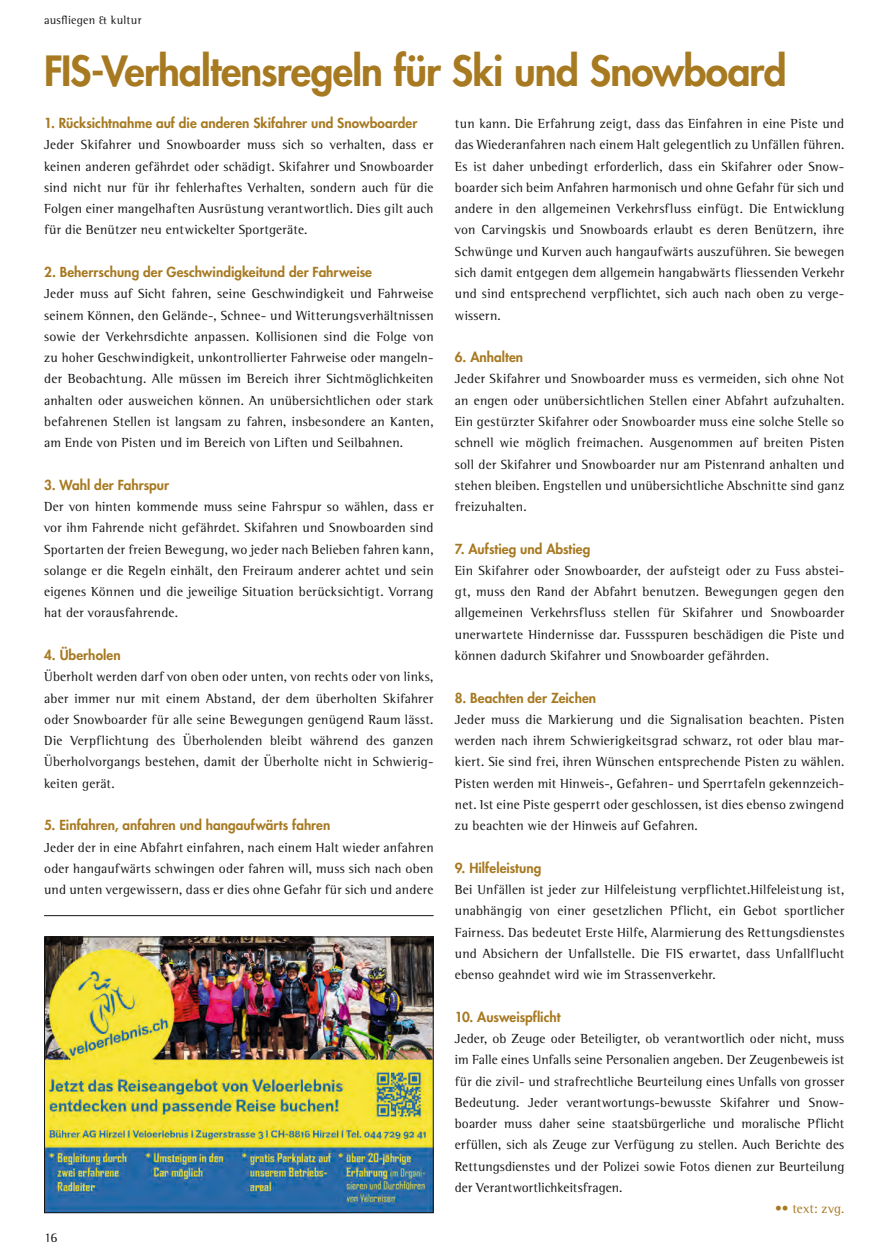
<style>
.page{position:relative;width:888px;height:1255px;background:#fff}
.page>*{position:absolute;margin:0;border:0;box-sizing:border-box;transform-origin:0 0}
.t1{font:800 40.5px "Futura";letter-spacing:-.02em;color:#a77921}
.t2{font:13.5px/21.3px "Rotis Semi Serif";letter-spacing:.015em;color:#131413;text-align:justify}
.t3{font:800 13.5px "Futura";letter-spacing:.005em;color:#a77921}
.t4{font:13.5px "Rotis Semi Serif";letter-spacing:.02em;color:#a77921}
.t5{font:12px "Rotis Semi Serif";letter-spacing:.02em;color:#131413}
</style>
<div class="page">
<img style="left:46px;top:938px;width:385px;height:272px">
<div style="left:44px;top:936px;width:389px;height:276px;border:1px solid #131413"></div>
<hr style="left:44px;top:915px;width:389px;height:1px;background:#131413">
<p class="t5" style="left:44px;top:13px;width:99px">ausfliegen &amp; kultur</p>
<h1 class="t1" style="left:44px;top:45px;width:743px">FIS-Verhaltensregeln für Ski und Snowboard</h1>
<p class="t2" style="left:454px;top:113px;width:391px">tun kann. Die Erfahrung zeigt, dass das Einfahren in eine Piste und das Wiederanfahren nach einem Halt gelegentlich zu Unfällen führen.<br>Es ist daher unbedingt erforderlich, dass ein Skifahrer oder Snow&shy;boarder sich beim Anfahren harmonisch und ohne Gefahr für sich und andere in den allgemeinen Verkehrsfluss einfügt. Die Entwicklung von Carvingskis und Snowboards erlaubt es deren Benützern, ihre Schwünge und Kurven auch hangaufwärts auszuführen. Sie bewegen sich damit entgegen dem allgemein hangabwärts fliessenden Verkehr und sind entsprechend verpflichtet, sich auch nach oben zu verge&shy;wissern.</p>
<p class="t3" style="left:454px;top:348px;width:70px">6. Anhalten</p>
<p class="t2" style="left:454px;top:368px;width:391px">Jeder Skifahrer und Snowboarder muss es vermeiden, sich ohne Not an engen oder unübersichtlichen Stellen einer Abfahrt aufzuhalten.<br>Ein gestürzter Skifahrer oder Snowboarder muss eine solche Stelle so schnell wie möglich freimachen. Ausgenommen auf breiten Pisten soll der Skifahrer und Snowboarder nur am Pistenrand anhalten und stehen bleiben. Engstellen und unübersichtliche Abschnitte sind ganz freizuhalten.</p>
<p class="t3" style="left:454px;top:540px;width:137px">7. Aufstieg und Abstieg</p>
<p class="t2" style="left:454px;top:559px;width:391px">Ein Skifahrer oder Snowboarder, der aufsteigt oder zu Fuss abstei&shy;gt, muss den Rand der Abfahrt benutzen. Bewegungen gegen den allgemeinen Verkehrsfluss stellen für Skifahrer und Snowboarder unerwartete Hindernisse dar. Fussspuren beschädigen die Piste und können dadurch Skifahrer und Snowboarder gefährden.</p>
<p class="t3" style="left:454px;top:689px;width:143px">8. Beachten der Zeichen</p>
<p class="t2" style="left:454px;top:708px;width:391px">Jeder muss die Markierung und die Signalisation beachten. Pisten werden nach ihrem Schwierigkeitsgrad schwarz, rot oder blau mar&shy;kiert. Sie sind frei, ihren Wünschen entsprechende Pisten zu wählen.<br>Pisten werden mit Hinweis-, Gefahren- und Sperrtafeln gekennzeich&shy;net. Ist eine Piste gesperrt oder geschlossen, ist dies ebenso zwingend zu beachten wie der Hinweis auf Gefahren.</p>
<p class="t3" style="left:454px;top:859px;width:88px">9. Hilfeleistung</p>
<p class="t2" style="left:454px;top:878px;width:391px">Bei Unfällen ist jeder zur Hilfeleistung verpflichtet.Hilfeleistung ist, unabhängig von einer gesetzlichen Pflicht, ein Gebot sportlicher Fairness. Das bedeutet Erste Hilfe, Alarmierung des Rettungsdienstes und Absichern der Unfallstelle. Die FIS erwartet, dass Unfallflucht ebenso geahndet wird wie im Strassenverkehr.</p>
<p class="t3" style="left:454px;top:1008px;width:107px">10. Ausweispflicht</p>
<p class="t2" style="left:454px;top:1027px;width:391px">Jeder, ob Zeuge oder Beteiligter, ob verantwortlich oder nicht, muss im Falle eines Unfalls seine Personalien angeben. Der Zeugenbeweis ist für die zivil- und strafrechtliche Beurteilung eines Unfalls von grosser Bedeutung. Jeder verantwortungs-bewusste Skifahrer und Snow&shy;boarder muss daher seine staatsbürgerliche und moralische Pflicht erfüllen, sich als Zeuge zur Verfügung zu stellen. Auch Berichte des Rettungsdienstes und der Polizei sowie Fotos dienen zur Beurteilung der Verantwortlichkeitsfragen.</p>
<p class="t4" style="left:774px;top:1200px;width:71px">•• text: zvg.</p>
<p class="t3" style="left:44px;top:114px;width:374px">1. Rücksichtnahme auf die anderen Skifahrer und Snowboarder</p>
<p class="t2" style="left:44px;top:134px;width:391px">Jeder Skifahrer und Snowboarder muss sich so verhalten, dass er keinen anderen gefährdet oder schädigt. Skifahrer und Snowboarder sind nicht nur für ihr fehlerhaftes Verhalten, sondern auch für die Folgen einer mangelhaften Ausrüstung verantwortlich. Dies gilt auch für die Benützer neu entwickelter Sportgeräte.</p>
<p class="t3" style="left:44px;top:263px;width:329px">2. Beherrschung der Geschwindigkeitund der Fahrweise</p>
<p class="t2" style="left:44px;top:283px;width:391px">Jeder muss auf Sicht fahren, seine Geschwindigkeit und Fahrweise seinem Können, den Gelände-, Schnee- und Witterungsverhältnissen sowie der Verkehrsdichte anpassen. Kollisionen sind die Folge von zu hoher Geschwindigkeit, unkontrollierter Fahrweise oder mangeln&shy;der Beobachtung. Alle müssen im Bereich ihrer Sichtmöglichkeiten anhalten oder ausweichen können. An unübersichtlichen oder stark befahrenen Stellen ist langsam zu fahren, insbesondere an Kanten, am Ende von Pisten und im Bereich von Liften und Seilbahnen.</p>
<p class="t3" style="left:44px;top:476px;width:126px">3. Wahl der Fahrspur</p>
<p class="t2" style="left:44px;top:496px;width:391px">Der von hinten kommende muss seine Fahrspur so wählen, dass er vor ihm Fahrende nicht gefährdet. Skifahren und Snowboarden sind Sportarten der freien Bewegung, wo jeder nach Belieben fahren kann, solange er die Regeln einhält, den Freiraum anderer achtet und sein eigenes Können und die jeweilige Situation berücksichtigt. Vorrang hat der vorausfahrende.</p>
<p class="t3" style="left:44px;top:646px;width:78px">4. Überholen</p>
<p class="t2" style="left:44px;top:666px;width:391px">Überholt werden darf von oben oder unten, von rechts oder von links, aber immer nur mit einem Abstand, der dem überholten Skifahrer oder Snowboarder für alle seine Bewegungen genügend Raum lässt.<br>Die Verpflichtung des Überholenden bleibt während des ganzen Überholvorgangs bestehen, damit der Überholte nicht in Schwierig&shy;keiten gerät.</p>
<p class="t3" style="left:44px;top:816px;width:288px">5. Einfahren, anfahren und hangaufwärts fahren</p>
<p class="t2" style="left:44px;top:836px;width:391px">Jeder der in eine Abfahrt einfahren, nach einem Halt wieder anfahren oder hangaufwärts schwingen oder fahren will, muss sich nach oben und unten vergewissern, dass er dies ohne Gefahr für sich und andere</p>
<p class="t2" style="left:44px;top:1226px;width:15px">16</p>
</div>
